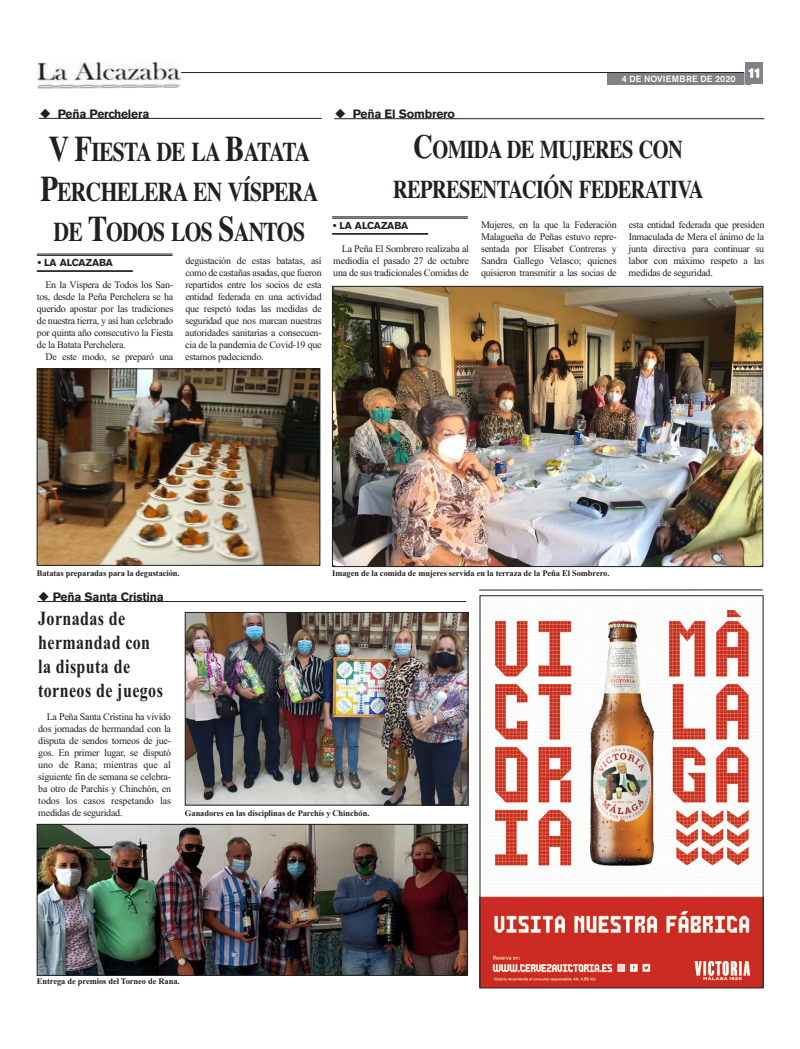
<style>
.page{position:relative;width:800px;height:1049px;background:#fff}
.page>*{position:absolute;margin:0;border:0;box-sizing:border-box;transform-origin:0 0}
.t1{font:700 27px/40px "Times";letter-spacing:-.035em;color:#231f20;text-align:center;scale:.8 1}
.t2{font:700 25.5px/40px "Times";letter-spacing:-.035em;color:#231f20;text-align:center;scale:.8 1}
.t3{font:700 20px/24px "Times New Roman";letter-spacing:.025em;color:#231f20;scale:.8 1}
.t4{font:700 12px "Akzidenz Grotesk BE";letter-spacing:-.015em;color:#231f20}
.t5{font:10px/12px "Times New Roman";letter-spacing:-.025em;color:#231f20;text-align:justify}
.t6{font:700 10px "Akzidenz Grotesk BE";color:#231f20}
.t7{font:500 9px "Akzidenz Grotesk BE";color:#fff}
.t8{font:700 8.5px "Times New Roman";letter-spacing:-.01em;color:#231f20}
.s1{font-size:36px}
.s2{font-size:34px}
</style>
<div class="page">
<img style="left:334px;top:288px;width:427px;height:277px">
<div style="left:332px;top:286px;width:431px;height:281px;border:1px solid #231f20"></div>
<hr style="left:334px;top:119px;width:430px;height:1px;background:#231f20">
<hr style="left:39px;top:118px;width:282px;height:1px;background:#231f20">
<hr style="left:332px;top:216px;width:135px;height:1px;background:#231f20">
<hr style="left:332px;top:218px;width:135px;height:1px;background:#231f20">
<hr style="left:332px;top:233px;width:96px;height:1px;background:#231f20">
<hr style="left:332px;top:234px;width:96px;height:1px;background:#231f20">
<img style="left:39px;top:371px;width:279px;height:192px">
<div style="left:37px;top:369px;width:283px;height:196px;border:1px solid #231f20"></div>
<hr style="left:37px;top:253px;width:135px;height:1px;background:#231f20">
<hr style="left:37px;top:255px;width:135px;height:1px;background:#231f20">
<hr style="left:37px;top:270px;width:96px;height:1px;background:#231f20">
<hr style="left:37px;top:271px;width:96px;height:1px;background:#231f20">
<hr style="left:37px;top:601px;width:429px;height:1px;background:#231f20">
<img style="left:187px;top:614px;width:279px;height:189px">
<div style="left:185px;top:612px;width:283px;height:193px;border:1px solid #231f20"></div>
<div style="left:607px;top:73px;width:143px;height:11px;background:#808285"></div>
<hr style="left:181px;top:72px;width:563px;height:1px;background:#231f20">
<svg style="left:745px;top:63px;width:18px;height:21px"></svg>
<svg style="left:744px;top:68px;width:14px;height:17px"></svg>
<img style="left:37px;top:62px;width:144px;height:27px">
<img style="left:481px;top:602px;width:280px;height:384px">
<hr style="left:479px;top:590px;width:283px;height:1px;background:#231f20">
<img style="left:39px;top:826px;width:426px;height:147px">
<div style="left:37px;top:824px;width:430px;height:151px;border:1px solid #231f20"></div>
<p class="t4" style="left:39px;top:109px;width:111px">◆ Peña Perchelera</p>
<p class="t4" style="left:334px;top:109px;width:122px">◆ Peña El Sombrero</p>
<p class="t7" style="left:621px;top:76px;width:140px">4 DE NOVIEMBRE DE 2020 <sup>11</sup></p>
<p class="t1" style="left:40px;top:132px;width:349px"><span class="s1">V F</span>IESTA DE LA <span class="s1">B</span>ATATA<br><span class="s1">P</span>ERCHELERA EN VÍSPERA<br>DE <span class="s1">T</span>ODOS LOS <span class="s1">S</span>ANTOS</p>
<p class="t6" style="left:38px;top:259px;width:77px">• LA ALCAZABA</p>
<p class="t5" style="left:45px;top:279px;width:129px">En la Víspera de Todos los San-</p>
<p class="t5" style="left:37px;top:291px;width:138px">tos, desde la Peña Perchelera se ha</p>
<p class="t5" style="left:37px;top:303px;width:138px">querido apostar por las tradiciones</p>
<p class="t5" style="left:37px;top:315px;width:138px">de nuestra tierra, y así han celebrado</p>
<p class="t5" style="left:37px;top:327px;width:138px">por quinta año consecutivo la Fiesta</p>
<p class="t5" style="left:37px;top:339px;width:90px">de la Batata Perchelera.</p>
<p class="t5" style="left:45px;top:351px;width:129px">De este modo, se preparó una</p>
<p class="t5" style="left:185px;top:255px;width:138px">degustación de estas batatas, así como de castañas asadas, que fueron repartidos entre los socios de esta entidad federada en una actividad que respetó todas las medidas de seguridad que nos marcan nuestras autoridades sanitarias a consecuen&shy;cia de la pandemia de Covid-19 que estamos padeciendo.</p>
<p class="t2" style="left:393px;top:129px;width:389px"><span class="s2">C</span>OMIDA DE MUJERES CON<br>REPRESENTACIÓN FEDERATIVA</p>
<p class="t6" style="left:333px;top:222px;width:77px">• LA ALCAZABA</p>
<p class="t5" style="left:333px;top:243px;width:137px;text-indent:9px">La Peña El Sombrero realizaba al mediodía el pasado 27 de octubre una de sus tradicionales Comidas de</p>
<p class="t5" style="left:481px;top:219px;width:137px">Mujeres, en la que la Federación Malagueña de Peñas estuvo repre&shy;sentada por Elisabet Contreras y Sandra Gallego Velasco; quienes quisieron transmitir a las socias de</p>
<p class="t5" style="left:628px;top:219px;width:137px">esta entidad federada que presiden Inmaculada de Mera el ánimo de la junta directiva para continuar su labor con máximo respeto a las medidas de seguridad.</p>
<p class="t8" style="left:37px;top:568px;width:144px">Batatas preparadas para la degustación.</p>
<p class="t4" style="left:38px;top:592px;width:127px">◆ Peña Santa Cristina</p>
<p class="t8" style="left:332px;top:568px;width:279px">Imagen de la comida de mujeres servida en la terraza de la Peña El Sombrero.</p>
<p class="t3" style="left:38px;top:606px;width:157px">Jornadas de hermandad con la disputa de torneos de juegos</p>
<p class="t5" style="left:38px;top:711px;width:134px;text-indent:8px">La Peña Santa Cristina ha vivido dos jornadas de hermandad con la disputa de sendos torneos de jue&shy;gos. En primer lugar, se disputó uno de Rana; mientras que al siguiente fin de semana se celebra&shy;ba otro de Parchís y Chinchón, en todos los casos respetando las medidas de seguridad.</p>
<p class="t8" style="left:185px;top:808px;width:186px">Ganadores en las disciplinas de Parchís y Chinchón.</p>
<p class="t8" style="left:37px;top:976px;width:144px">Entrega de premios del Torneo de Rana.</p>
</div>
